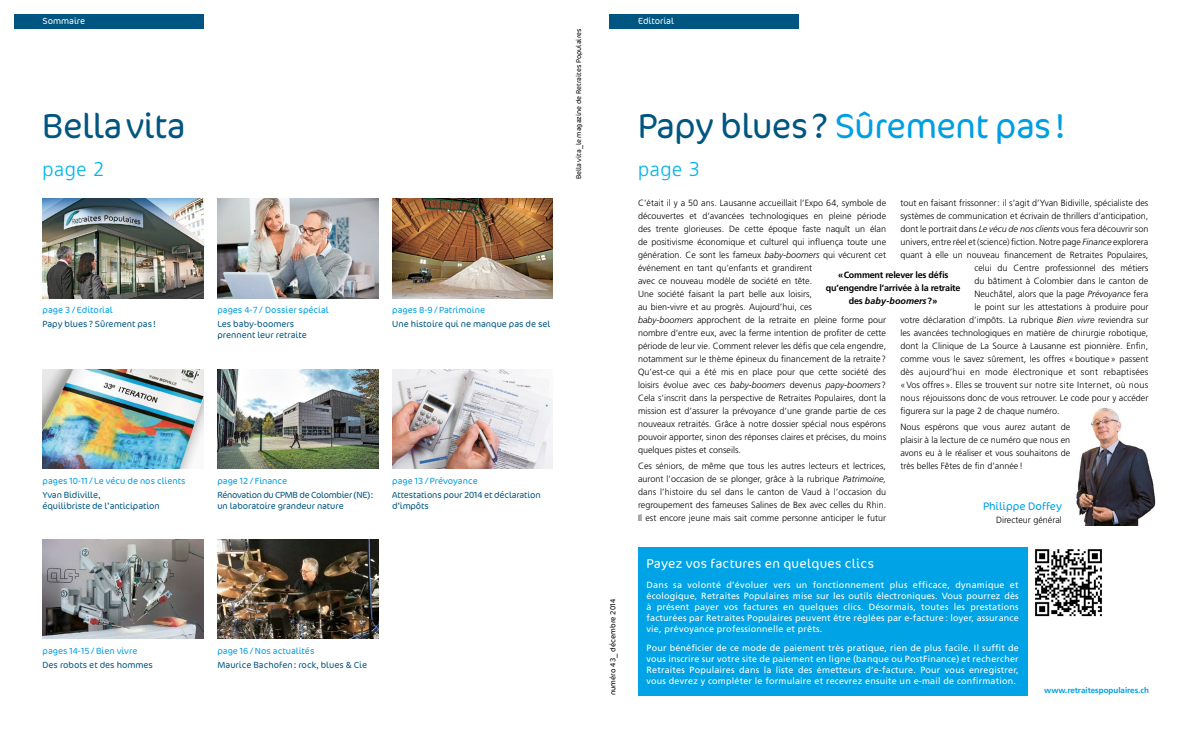
<style>
.page{position:relative;width:1191px;height:738px;background:#fff}
.page>*{position:absolute;margin:0;border:0;box-sizing:border-box;transform-origin:0 0}
.t1{font:300 35px "Cocon";letter-spacing:-.015em;color:#009ee3}
.t2{font:300 35px "Cocon";letter-spacing:-.015em;color:#005680}
.t3{font:300 20px "Frutiger";letter-spacing:.03em;color:#00b5ed}
.t4{font:300 13px "Cocon";letter-spacing:.02em;color:#fff}
.t5{font:300 11px "Cocon";color:#009ee3}
.t6{font:300 9px/13px "Frutiger";color:#000;text-align:justify}
.t7{font:9px/11px "Frutiger";letter-spacing:.02em;color:#fff;text-align:justify}
.t8{font:300 9px/11px "Cocon";letter-spacing:-.005em;color:#005680}
.t9{font:300 9px "Cocon";color:#009ee3}
.t10{font:700 9px/13px "Frutiger";letter-spacing:-.025em;color:#000;text-align:center}
.t11{font:300 9px "Frutiger";letter-spacing:.025em;color:#000}
.t12{font:300 9px "Cocon";color:#fff}
.t13{font:700 8px "Frutiger";color:#009ee3}
.t14{font:300 7.5px "Cocon";letter-spacing:.005em;color:#000}
.t15{font:300 7px "Cocon";letter-spacing:.005em;color:#000}
.s1{color:#005680}
.s2{font-style:italic}
</style>
<div class="page">
<img style="left:392px;top:369px;width:161px;height:99px">
<img style="left:217px;top:369px;width:161px;height:99px">
<img style="left:43px;top:369px;width:160px;height:99px">
<img style="left:43px;top:539px;width:160px;height:99px">
<img style="left:392px;top:198px;width:161px;height:100px">
<img style="left:217px;top:198px;width:161px;height:100px">
<img style="left:217px;top:539px;width:161px;height:99px">
<div style="left:14px;top:14px;width:189px;height:14px;background:#005680"></div>
<div style="left:609px;top:14px;width:189px;height:14px;background:#005680"></div>
<img style="left:1035px;top:549px;width:67px;height:68px">
<div style="left:638px;top:546px;width:389px;height:149px;background:#00a3e5"></div>
<img style="left:1076px;top:407px;width:79px;height:117px">
<img style="left:42px;top:198px;width:161px;height:100px">
<p class="t12" style="left:43px;top:16px;width:44px">Sommaire</p>
<p class="t12" style="left:638px;top:16px;width:37px">Editorial</p>
<p class="t15" style="left:575px;top:179px;width:152px;rotate:-90deg">Bellavita_le magazine de Retraites Populaires</p>
<h1 class="t2" style="left:42px;top:105px;width:145px">Bellavita</h1>
<h1 class="t1" style="left:638px;top:105px;width:429px"><span class="s1">Papy blues?</span> Sûrement pas!</h1>
<h2 class="t3" style="left:43px;top:158px;width:63px">page 2</h2>
<h2 class="t3" style="left:638px;top:158px;width:63px">page 3</h2>
<p class="t9" style="left:43px;top:305px;width:72px">page 3/Editorial</p>
<p class="t8" style="left:43px;top:318px;width:115px">Papy blues ? Sûrement pas !</p>
<p class="t9" style="left:217px;top:305px;width:113px">pages 4-7/ Dossier spécial</p>
<p class="t8" style="left:217px;top:318px;width:91px">Les baby-boomers prennent leur retraite</p>
<p class="t9" style="left:392px;top:305px;width:94px">pages 8-9/Patrimoine</p>
<p class="t8" style="left:392px;top:318px;width:160px">Une histoire qui ne manque pas de sel</p>
<p class="t9" style="left:43px;top:475px;width:144px">pages 10-11 / Le vécu de nos clients</p>
<p class="t8" style="left:43px;top:489px;width:119px">Yvan Bidiville,<br>équilibriste de l’anticipation</p>
<p class="t9" style="left:217px;top:475px;width:71px">page 12/ Finance</p>
<p class="t8" style="left:217px;top:489px;width:157px">Rénovation du CPMB de Colombier (NE): un laboratoire grandeur nature</p>
<p class="t9" style="left:392px;top:475px;width:87px">page 13/Prévoyance</p>
<p class="t8" style="left:392px;top:489px;width:150px">Attestations pour 2014 et déclaration d’impôts</p>
<p class="t6" style="left:900px;top:196px;width:250px">tout en faisant frissonner: il s’agit d’Yvan Bidiville, spécialiste des</p>
<p class="t6" style="left:900px;top:209px;width:250px">systèmes de communication et écrivain de thrillers d’anticipation,</p>
<p class="t6" style="left:900px;top:222px;width:250px">dont le portrait dans <span class="s2">Le vécu de nos clients</span> vous fera découvrir son</p>
<p class="t6" style="left:900px;top:235px;width:250px">univers, entre réel et (science) fiction. Notre page <span class="s2">Finance</span> explorera</p>
<p class="t6" style="left:900px;top:248px;width:250px">quant à elle un nouveau financement de Retraites Populaires,</p>
<p class="t6" style="left:974px;top:261px;width:176px">celui du Centre professionnel des métiers</p>
<p class="t6" style="left:974px;top:274px;width:176px">du bâtiment à Colombier dans le canton de</p>
<p class="t6" style="left:974px;top:287px;width:176px">Neuchâtel, alors que la page <span class="s2">Prévoyance</span> fera</p>
<p class="t6" style="left:974px;top:300px;width:176px">le point sur les attestations à produire pour</p>
<p class="t6" style="left:900px;top:313px;width:250px">votre déclaration d’impôts. La rubrique <span class="s2">Bien vivre</span> reviendra sur</p>
<p class="t6" style="left:900px;top:326px;width:250px">les avancées technologiques en matière de chirurgie robotique,</p>
<p class="t6" style="left:900px;top:339px;width:249px">dont la Clinique de La Source à Lausanne est pionnière. Enfin,</p>
<p class="t6" style="left:900px;top:352px;width:250px">comme vous le savez sûrement, les offres «boutique» passent</p>
<p class="t11" style="left:900px;top:366px;width:250px">dès aujourd’hui en mode électronique et sont rebaptisées</p>
<p class="t6" style="left:900px;top:378px;width:250px">«Vos offres». Elles se trouvent sur notre site Internet, où nous</p>
<p class="t6" style="left:900px;top:391px;width:250px">nous réjouissons donc de vous retrouver. Le code pour y accéder</p>
<p class="t6" style="left:900px;top:404px;width:161px">figurera sur la page 2 de chaque numéro.</p>
<p class="t6" style="left:900px;top:420px;width:171px">Nous espérons que vous aurez autant de plaisir à la lecture de ce numéro que nous en avons eu à le réaliser et vous souhaitons de très belles Fêtes de fin d’année!</p>
<p class="t5" style="left:983px;top:500px;width:80px">Philippe Doffey</p>
<p class="t6" style="left:996px;top:513px;width:67px">Directeur général</p>
<p class="t6" style="left:638px;top:196px;width:250px;text-align:left">C’était il y a 50 ans. Lausanne accueillait l’Expo 64, symbole de découvertes et d’avancées technologiques en pleine période des trente glorieuses. De cette époque faste naquît un élan de positivisme économique et culturel qui influença toute une génération. Ce sont les fameux <span class="s2">baby-boomers</span> qui vécurent cet événement en tant qu’enfants et grandirent<br>avec ce nouveau modèle de société en tête.<br>Une société faisant la part belle aux loisirs,<br>au bien-vivre et au progrès. Aujourd’hui, ces<br><span class="s2">baby-boomers</span> approchent de la retraite en pleine forme pour nombre d’entre eux, avec la ferme intention de profiter de cette période de leur vie. Comment relever les défis que cela engendre, notamment sur le thème épineux du financement de la retraite?<br>Qu’est-ce qui a été mis en place pour que cette société des loisirs évolue avec ces <span class="s2">baby-boomers</span> devenus <span class="s2">papy-boomers</span>?<br>Cela s’inscrit dans la perspective de Retraites Populaires, dont la mission est d’assurer la prévoyance d’une grande partie de ces nouveaux retraités. Grâce à notre dossier spécial nous espérons pouvoir apporter, sinon des réponses claires et précises, du moins quelques pistes et conseils.</p>
<p class="t6" style="left:638px;top:459px;width:250px">Ces séniors, de même que tous les autres lecteurs et lectrices, auront l’occasion de se plonger, grâce à la rubrique <span class="s2">Patrimoine, </span>dans l’histoire du sel dans le canton de Vaud à l’occasion du regroupement des fameuses Salines de Bex avec celles du Rhin.<br>Il est encore jeune mais sait comme personne anticiper le futur</p>
<p class="t10" style="left:826px;top:268px;width:136px">«Comment relever les défis qu’engendre l’arrivée à la retraite des <span class="s2">baby-boomers</span>?»</p>
<p class="t9" style="left:43px;top:645px;width:96px">pages 14-15/Bien vivre</p>
<p class="t8" style="left:43px;top:659px;width:112px">Des robots et des hommes</p>
<p class="t9" style="left:217px;top:645px;width:98px">page 16/Nos actualités</p>
<p class="t8" style="left:217px;top:659px;width:151px">Maurice Bachofen: rock, blues &amp; Cie</p>
<p class="t14" style="left:608px;top:694px;width:98px;rotate:-90deg">numéro 43_ décembre 2014</p>
<h3 class="t4" style="left:646px;top:555px;width:229px">Payez vos factures en quelques clics</h3>
<p class="t7" style="left:646px;top:578px;width:374px">Dans sa volonté d’évoluer vers un fonctionnement plus efficace, dynamique et écologique, Retraites Populaires mise sur les outils électroniques. Vous pourrez dès à présent payer vos factures en quelques clics. Désormais, toutes les prestations facturées par Retraites Populaires peuvent être réglées par e-facture : loyer, assurance vie, prévoyance professionnelle et prêts.</p>
<p class="t7" style="left:646px;top:642px;width:374px">Pour bénéficier de ce mode de paiement très pratique, rien de plus facile. Il suffit de vous inscrire sur votre site de paiement en ligne (banque ou PostFinance) et rechercher Retraites Populaires dans la liste des émetteurs d’e-facture. Pour vous enregistrer, vous devrez y compléter le formulaire et recevrez ensuite un e-mail de confirmation.</p>
<p class="t13" style="left:1044px;top:684px;width:106px">www.retraitespopulaires.ch</p>
</div>
